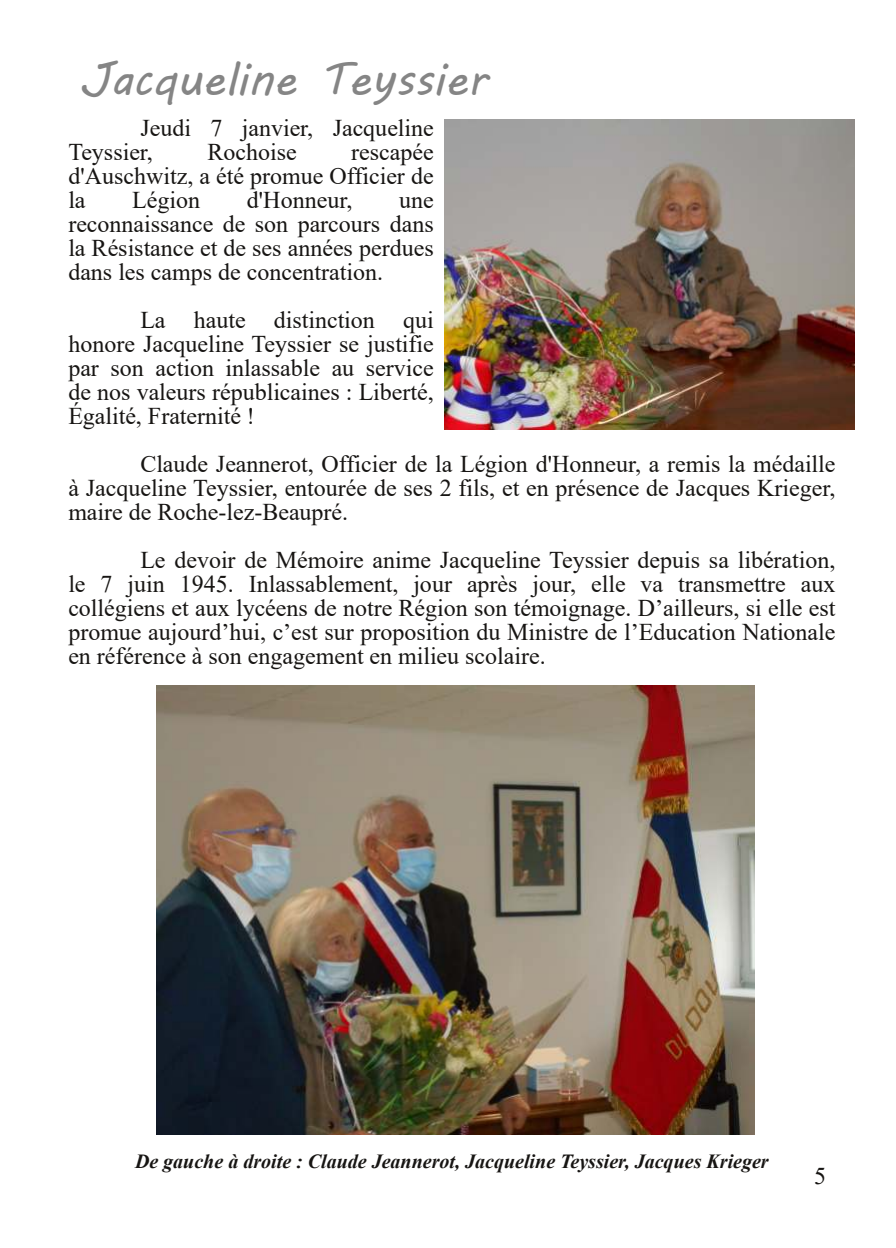
<style>
.page{position:relative;width:896px;height:1248px;background:#fff}
.page>*{position:absolute;margin:0;border:0;box-sizing:border-box;transform-origin:0 0}
.t1{font:46px "MV Boli";color:#858585}
.t2{font:24px/24px "Times New Roman";color:#171513;text-align:justify}
.t3{font:italic 700 20px "Times New Roman";color:#171513}
</style>
<div class="page">
<img style="left:156px;top:685px;width:599px;height:449px">
<img style="left:444px;top:119px;width:410px;height:310px">
<h1 class="t1" style="left:79px;top:48px;width:409px">Jacqueline Teyssier</h1>
<p class="t2" style="left:68px;top:115px;width:367px;text-indent:72px">Jeudi 7 janvier, Jacqueline<br>Teyssier,</p>
<p class="t2" style="left:207px;top:139px;width:91px">Rochoise</p>
<p class="t2" style="left:68px;top:139px;width:367px;text-indent:283px">rescapée d'Auschwitz, a été promue Officier de la</p>
<p class="t2" style="left:132px;top:187px;width:69px">Légion</p>
<p class="t2" style="left:247px;top:187px;width:107px">d'Honneur,</p>
<p class="t2" style="left:68px;top:187px;width:367px;text-indent:331px">une reconnaissance de son parcours dans la Résistance et de ses années perdues dans les camps de concentration.</p>
<p class="t2" style="left:68px;top:307px;width:367px;text-indent:72px">La haute distinction qui honore Jacqueline Teyssier se justifie par son action inlassable au service de nos valeurs républicaines : Liberté, Égalité, Fraternité !</p>
<p class="t2" style="left:68px;top:451px;width:768px;text-indent:72px">Claude Jeannerot, Officier de la Légion d'Honneur, a remis la médaille à Jacqueline Teyssier, entourée de ses 2 fils, et en présence de Jacques Krieger, maire de Roche-lez-Beaupré.</p>
<p class="t2" style="left:68px;top:547px;width:768px;text-indent:72px">Le devoir de Mémoire anime Jacqueline Teyssier depuis sa libération, le 7 juin 1945. Inlassablement, jour après jour, elle va transmettre aux collégiens et aux lycéens de notre Région son témoignage. D’ailleurs, si elle est promue aujourd’hui, c’est sur proposition du Ministre de l’Education Nationale en référence à son engagement en milieu scolaire.</p>
<p class="t3" style="left:135px;top:1147px;width:635px">De gauche à droite : Claude Jeannerot, Jacqueline Teyssier, Jacques Krieger</p>
<p class="t2" style="left:814px;top:1163px;width:13px">5</p>
</div>
